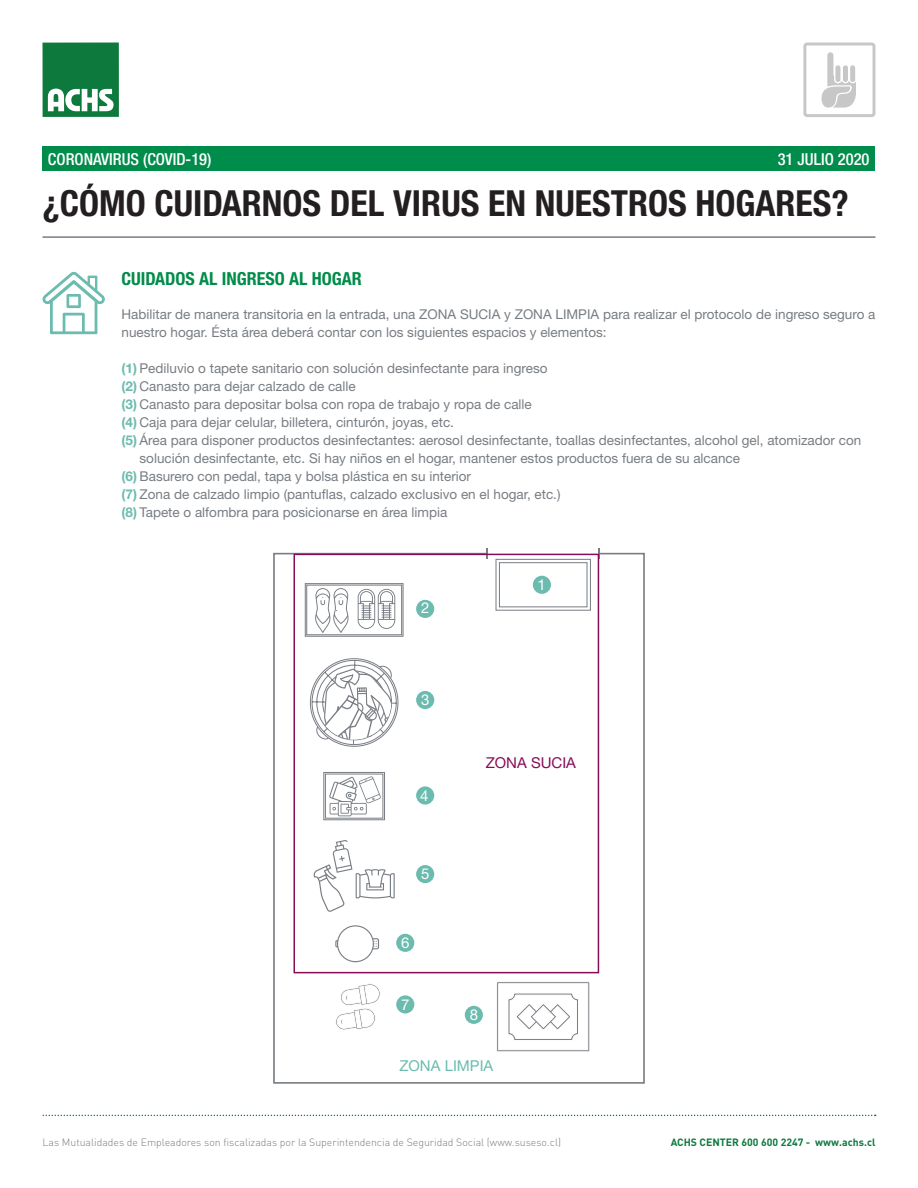
<style>
.page{position:relative;width:918px;height:1188px;background:#fff}
.page>*{position:absolute;margin:0;border:0;box-sizing:border-box;transform-origin:0 0}
.t1{font:700 condensed 36px "Helvetica Neue LT Std";color:#231f20}
.t2{font:700 condensed 18px "Helvetica Neue LT Std";color:#008c4a}
.t3{font:500 condensed 16.5px "Helvetica Neue LT Std";color:#fff}
.t4{font:15px "Helvetica Neue LT Std";color:#6bbbae}
.t5{font:15px "Helvetica Neue LT Std";color:#890c58}
.t6{font:15px "Helvetica Neue LT Std";color:#fff}
.t7{font:13.5px/18px "Helvetica Neue LT Std";color:#787d82}
.t8{font:300 10.5px "DIN Pro";color:#787d83}
.t9{font:700 10.5px "DIN Pro";color:#0d793d}
.s1{font-weight:700;color:#6bbbae}
</style>
<div class="page">
<div style="left:43px;top:43px;width:76px;height:74px;background:#0d793d"></div>
<svg style="left:48px;top:89px;width:66px;height:22px"></svg>
<svg style="left:803px;top:43px;width:72px;height:74px"></svg>
<div style="left:43px;top:147px;width:832px;height:24px;background:#008c4a"></div>
<svg style="left:43px;top:1115px;width:833px;height:1px"></svg>
<hr style="left:43px;top:236px;width:832px;height:2px;background:#787d82">
<svg style="left:42px;top:271px;width:63px;height:63px"></svg>
<svg style="left:273px;top:552px;width:372px;height:532px"></svg>
<svg style="left:598px;top:548px;width:2px;height:11px"></svg>
<svg style="left:496px;top:559px;width:95px;height:52px"></svg>
<div style="left:499px;top:562px;width:88px;height:45px;background:#fff;border:1px solid #787d83"></div>
<svg style="left:305px;top:653px;width:97px;height:99px"></svg>
<svg style="left:323px;top:772px;width:62px;height:49px"></svg>
<svg style="left:313px;top:840px;width:82px;height:72px"></svg>
<div style="left:338px;top:926px;width:35px;height:36px;background:#fff;border-radius:50%"></div>
<div style="left:337px;top:925px;width:37px;height:37px;border:1px solid #787d83;border-radius:50%"></div>
<svg style="left:335px;top:938px;width:45px;height:12px"></svg>
<svg style="left:335px;top:983px;width:46px;height:48px"></svg>
<svg style="left:496px;top:981px;width:94px;height:71px"></svg>
<svg style="left:304px;top:583px;width:100px;height:54px"></svg>
<div style="left:533px;top:576px;width:18px;height:18px;background:#6bbbae;border-radius:50%"></div>
<div style="left:416px;top:600px;width:18px;height:18px;background:#6bbbae;border-radius:50%"></div>
<div style="left:416px;top:691px;width:18px;height:18px;background:#6bbbae;border-radius:50%"></div>
<div style="left:416px;top:786px;width:18px;height:19px;background:#6bbbae;border-radius:50%"></div>
<div style="left:416px;top:865px;width:18px;height:18px;background:#6bbbae;border-radius:50%"></div>
<div style="left:396px;top:934px;width:18px;height:18px;background:#6bbbae;border-radius:50%"></div>
<div style="left:396px;top:995px;width:18px;height:19px;background:#6bbbae;border-radius:50%"></div>
<div style="left:465px;top:1006px;width:18px;height:18px;background:#6bbbae;border-radius:50%"></div>
<div style="left:294px;top:554px;width:305px;height:419px;border:2px solid #890c58"></div>
<p class="t3" style="left:48px;top:149px;width:165px">CORONAVIRUS (COVID-19(</p>
<p class="t1" style="left:43px;top:181px;width:808px">¿CÓMO CUIDARNOS DEL VIRUS EN NUESTROS HOGARES?</p>
<p class="t3" style="left:778px;top:150px;width:93px">31 JULIO 2020</p>
<p class="t2" style="left:122px;top:267px;width:242px">CUIDADOS AL INGRESO AL HOGAR</p>
<p class="t7" style="left:122px;top:305px;width:755px">Habilitar de manera transitoria en la entrada, una ZONA SUCIA y ZONA LIMPIA para realizar el protocolo de ingreso seguro a nuestro hogar. Ésta área deberá contar con los siguientes espacios y elementos:</p>
<p class="t7" style="left:122px;top:359px;width:428px"><span class="s1">)1(</span> Pediluvio o tapete sanitario con solución desinfectante para ingreso</p>
<p class="t7" style="left:122px;top:377px;width:236px"><span class="s1">)2(</span> Canasto para dejar calzado de calle</p>
<p class="t7" style="left:122px;top:395px;width:412px"><span class="s1">)3(</span> Canasto para depositar bolsa con ropa de trabajo y ropa de calle</p>
<p class="t7" style="left:122px;top:413px;width:334px"><span class="s1">)4(</span> Caja para dejar celular, billetera, cinturón, joyas, etc.</p>
<p class="t7" style="left:140px;top:431px;width:723px;text-indent:-18px"><span class="s1">)5(</span> Área para disponer productos desinfectantes: aerosol desinfectante, toallas desinfectantes, alcohol gel, atomizador con solución desinfectante, etc. Si hay niños en el hogar, mantener estos productos fuera de su alcance</p>
<p class="t7" style="left:122px;top:467px;width:351px"><span class="s1">)6(</span> Basurero con pedal, tapa y bolsa plástica en su interior</p>
<p class="t7" style="left:122px;top:485px;width:441px"><span class="s1">)7(</span> Zona de calzado limpio (pantuflas, calzado exclusivo en el hogar, etc (.</p>
<p class="t7" style="left:122px;top:503px;width:327px"><span class="s1">)8(</span> Tapete o alfombra para posicionarse en área limpia</p>
<p class="t6" style="left:421px;top:599px;width:10px">2</p>
<p class="t6" style="left:421px;top:691px;width:10px">3</p>
<p class="t6" style="left:420px;top:786px;width:10px">4</p>
<p class="t6" style="left:421px;top:865px;width:10px">5</p>
<p class="t6" style="left:401px;top:934px;width:10px">6</p>
<p class="t6" style="left:401px;top:995px;width:10px">7</p>
<p class="t6" style="left:537px;top:576px;width:10px">1</p>
<p class="t5" style="left:486px;top:754px;width:92px">ZONA SUCIA</p>
<p class="t6" style="left:470px;top:1006px;width:10px">8</p>
<p class="t4" style="left:399px;top:1056px;width:95px">ZONA LIMPIA</p>
<p class="t8" style="left:43px;top:1135px;width:520px">Las Mutualidades de Empleadores son fiscalizadas por la Superintendencia de Seguridad Social (www.suseso.cl)</p>
<p class="t9" style="left:671px;top:1135px;width:141px">ACHS CENTER 600 600 2247 -</p>
<p class="t9" style="left:815px;top:1135px;width:62px">www.achs.cl</p>
</div>
